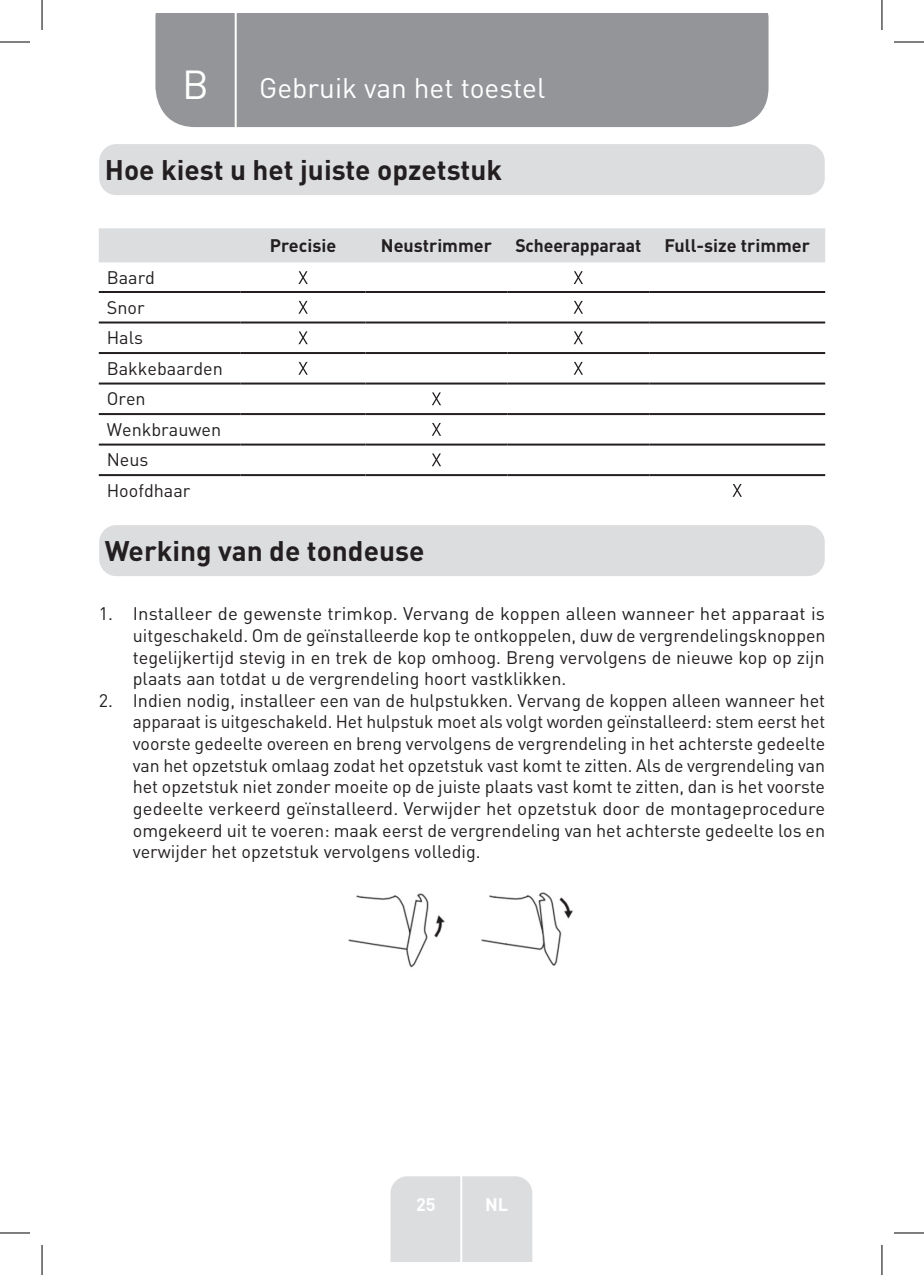
<style>
.page{position:relative;width:924px;height:1275px;background:#fff}
.page>*{position:absolute;margin:0;border:0;box-sizing:border-box;transform-origin:0 0}
.t1{font:40px "DIN Pro";color:#fff}
.Headline-01{font:700 28px "DIN Pro";color:#231f20}
.TitreGauche__gabarit{font:28px "DIN Pro";color:#fff}
.Left__Table{font:18px/21.6px "DIN Pro";color:#231f20;text-align:justify}
.Centre__Table{font:700 18px "DIN Pro";color:#231f20}
.t2{font:700 18px "DIN Pro";color:#fff}
</style>
<div class="page">
<div style="left:155px;top:14px;width:613px;height:113px;background:#939598"></div>
<div style="left:390px;top:1176px;width:142px;height:85px;background:#dcdddf"></div>
<hr style="left:460px;top:1153px;width:2px;height:108px;background:#fff">
<hr style="left:234px;top:14px;width:2px;height:116px;background:#fff">
<div style="left:99px;top:144px;width:725px;height:51px;background:#dcdddf;border-radius:17px"></div>
<div style="left:99px;top:228px;width:725px;height:34px;background:#dcdddf"></div>
<hr style="left:99px;top:291px;width:141px;height:2px;background:#231f20">
<hr style="left:240px;top:291px;width:125px;height:2px;background:#231f20">
<hr style="left:365px;top:291px;width:142px;height:2px;background:#231f20">
<hr style="left:507px;top:291px;width:142px;height:2px;background:#231f20">
<hr style="left:649px;top:291px;width:175px;height:2px;background:#231f20">
<hr style="left:99px;top:321px;width:141px;height:2px;background:#231f20">
<hr style="left:240px;top:321px;width:125px;height:2px;background:#231f20">
<hr style="left:365px;top:321px;width:142px;height:2px;background:#231f20">
<hr style="left:507px;top:321px;width:142px;height:2px;background:#231f20">
<hr style="left:649px;top:321px;width:175px;height:2px;background:#231f20">
<hr style="left:99px;top:352px;width:141px;height:2px;background:#231f20">
<hr style="left:240px;top:352px;width:125px;height:2px;background:#231f20">
<hr style="left:365px;top:352px;width:142px;height:2px;background:#231f20">
<hr style="left:507px;top:352px;width:142px;height:2px;background:#231f20">
<hr style="left:649px;top:352px;width:175px;height:2px;background:#231f20">
<hr style="left:99px;top:382px;width:141px;height:2px;background:#231f20">
<hr style="left:240px;top:382px;width:125px;height:2px;background:#231f20">
<hr style="left:365px;top:382px;width:142px;height:2px;background:#231f20">
<hr style="left:507px;top:382px;width:142px;height:2px;background:#231f20">
<hr style="left:649px;top:382px;width:175px;height:2px;background:#231f20">
<hr style="left:99px;top:413px;width:141px;height:2px;background:#231f20">
<hr style="left:240px;top:413px;width:125px;height:2px;background:#231f20">
<hr style="left:365px;top:413px;width:142px;height:2px;background:#231f20">
<hr style="left:507px;top:413px;width:142px;height:2px;background:#231f20">
<hr style="left:649px;top:413px;width:175px;height:2px;background:#231f20">
<hr style="left:99px;top:443px;width:141px;height:2px;background:#231f20">
<hr style="left:240px;top:443px;width:125px;height:2px;background:#231f20">
<hr style="left:365px;top:443px;width:142px;height:2px;background:#231f20">
<hr style="left:507px;top:443px;width:142px;height:2px;background:#231f20">
<hr style="left:649px;top:443px;width:175px;height:2px;background:#231f20">
<hr style="left:99px;top:474px;width:141px;height:2px;background:#231f20">
<hr style="left:240px;top:474px;width:125px;height:2px;background:#231f20">
<hr style="left:365px;top:474px;width:142px;height:2px;background:#231f20">
<hr style="left:507px;top:474px;width:142px;height:2px;background:#231f20">
<hr style="left:649px;top:474px;width:175px;height:2px;background:#231f20">
<svg style="left:298px;top:271px;width:9px;height:13px"></svg>
<svg style="left:573px;top:271px;width:9px;height:13px"></svg>
<svg style="left:298px;top:301px;width:9px;height:13px"></svg>
<svg style="left:573px;top:301px;width:9px;height:13px"></svg>
<svg style="left:298px;top:331px;width:9px;height:13px"></svg>
<svg style="left:574px;top:331px;width:8px;height:13px"></svg>
<svg style="left:298px;top:362px;width:9px;height:13px"></svg>
<svg style="left:573px;top:362px;width:9px;height:13px"></svg>
<svg style="left:432px;top:392px;width:9px;height:13px"></svg>
<svg style="left:432px;top:423px;width:9px;height:13px"></svg>
<svg style="left:432px;top:453px;width:9px;height:13px"></svg>
<svg style="left:732px;top:484px;width:9px;height:13px"></svg>
<div style="left:99px;top:525px;width:725px;height:51px;background:#dcdddf;border-radius:17px"></div>
<img style="left:348px;top:892px;width:225px;height:76px">
<hr style="left:0;top:42px;width:30px;height:1px;background:#000">
<hr style="left:893px;top:42px;width:30px;height:1px;background:#000">
<hr style="left:0;top:1232px;width:30px;height:1px;background:#000">
<hr style="left:893px;top:1232px;width:30px;height:1px;background:#000">
<hr style="left:42px;top:0;width:1px;height:30px;background:#000">
<hr style="left:42px;top:1245px;width:1px;height:30px;background:#000">
<hr style="left:881px;top:0;width:1px;height:30px;background:#000">
<hr style="left:881px;top:1245px;width:1px;height:30px;background:#000">
<p class="t1" style="left:182px;top:57px;width:28px">B</p>
<p class="TitreGauche__gabarit" style="left:259px;top:69px;width:287px">Gebruik van het toestel</p>
<p class="Headline-01" style="left:105px;top:150px;width:398px">Hoe kiest u het juiste opzetstuk</p>
<p class="Left__Table" style="left:107px;top:266px;width:50px">Baard</p>
<p class="Left__Table" style="left:107px;top:296px;width:39px">Snor</p>
<p class="Left__Table" style="left:107px;top:326px;width:38px">Hals</p>
<p class="Left__Table" style="left:107px;top:357px;width:118px">Bakkebaarden</p>
<p class="Left__Table" style="left:107px;top:387px;width:40px">Oren</p>
<p class="Left__Table" style="left:107px;top:418px;width:116px">Wenkbrauwen</p>
<p class="Left__Table" style="left:107px;top:448px;width:43px">Neus</p>
<p class="Left__Table" style="left:107px;top:479px;width:85px">Hoofdhaar</p>
<p class="Centre__Table" style="left:270px;top:233px;width:68px">Precisie</p>
<p class="Centre__Table" style="left:381px;top:233px;width:112px">Neustrimmer</p>
<p class="Centre__Table" style="left:515px;top:233px;width:127px">Scheerapparaat</p>
<p class="Centre__Table" style="left:664px;top:233px;width:147px">Full-size trimmer</p>
<p class="Headline-01" style="left:105px;top:531px;width:321px">Werking van de tondeuse</p>
<p class="Left__Table" style="left:133px;top:602px;width:694px;text-indent:-34px">1. Installeer de gewenste trimkop. Vervang de koppen alleen wanneer het apparaat is uitgeschakeld. Om de geïnstalleerde kop te ontkoppelen, duw de vergrendelingsknoppen tegelijkertijd stevig in en trek de kop omhoog. Breng vervolgens de nieuwe kop op zijn plaats aan totdat u de vergrendeling hoort vastklikken.</p>
<p class="Left__Table" style="left:133px;top:689px;width:693px;text-indent:-34px">2. Indien nodig, installeer een van de hulpstukken. Vervang de koppen alleen wanneer het apparaat is uitgeschakeld. Het hulpstuk moet als volgt worden geïnstalleerd: stem eerst het voorste gedeelte overeen en breng vervolgens de vergrendeling in het achterste gedeelte van het opzetstuk omlaag zodat het opzetstuk vast komt te zitten. Als de vergrendeling van het opzetstuk niet zonder moeite op de juiste plaats vast komt te zitten, dan is het voorste gedeelte verkeerd geïnstalleerd. Verwijder het opzetstuk door de montageprocedure omgekeerd uit te voeren: maak eerst de vergrendeling van het achterste gedeelte los en verwijder het opzetstuk vervolgens volledig.</p>
<p class="t2" style="left:416px;top:1192px;width:21px">25</p>
<p class="t2" style="left:485px;top:1192px;width:25px">NL</p>
</div>
